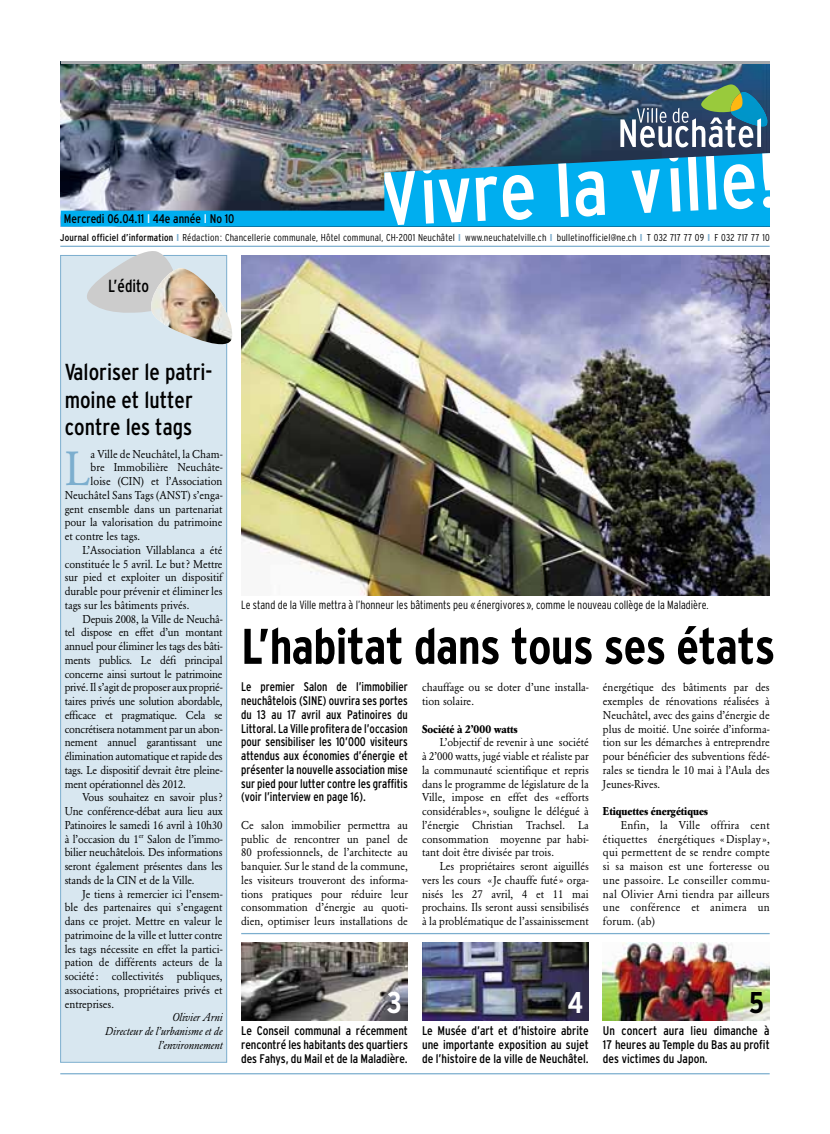
<style>
.page{position:relative;width:830px;height:1134px;background:#fff}
.page>*{position:absolute;margin:0;border:0;box-sizing:border-box;transform-origin:0 0}
.t1{font:700 condensed 50px "Interstate";letter-spacing:-.015em;color:#000}
.t2{font:47.38px "Garamond BE";color:#7caece;scale:.95 1}
.t3{font:700 condensed 30px "Interstate";color:#fff}
.t4{font:700 condensed 30px "Interstate";color:#000}
.t5{font:condensed 23.12px/27.5px "Interstate";color:#000}
.t6{font:condensed 17.5px "Interstate";color:#000;scale:.95 1}
.t7{font:condensed 12.5px/13.8px "Interstate";color:#000;text-align:justify}
.t8{font:condensed 12.5px/13.8px "Interstate";color:#000;text-align:justify;scale:.95 1}
.t9{font:300 condensed 11.88px "Interstate";color:#000;scale:.95 1}
.t10{font:11.25px/13.8px "Garamond BE";color:#000;text-align:justify;scale:.95 1}
.t11{font:11.25px "Garamond BE";letter-spacing:-.02em;color:#000;scale:.95 1}
.t12{font:italic 11.25px/13.8px "Garamond BE";color:#000;text-align:right;scale:.95 1}
.t13{font:700 11.25px "Garamond BE";color:#000;scale:.95 1}
.t14{font:300 condensed 10px "Interstate";letter-spacing:.015em;color:#000}
.s1{color:#fff}
.s2{font-weight:400}
.s3{font-weight:700;font-stretch:normal;color:#7caece}
</style>
<div class="page">
<img style="left:61px;top:63px;width:708px;height:90px">
<hr style="left:61px;top:61px;width:708px;height:2px;background:#a7a9ac">
<svg style="left:620px;top:84px;width:149px;height:63px;background:#5f7d89"></svg>
<img style="left:61px;top:153px;width:708px;height:74px">
<svg style="left:380px;top:166px;width:36px;height:59px"></svg>
<svg style="left:422px;top:164px;width:47px;height:60px"></svg>
<svg style="left:475px;top:175px;width:58px;height:46px"></svg>
<svg style="left:558px;top:157px;width:10px;height:60px"></svg>
<svg style="left:575px;top:171px;width:29px;height:46px"></svg>
<svg style="left:631px;top:169px;width:28px;height:44px"></svg>
<svg style="left:668px;top:153px;width:12px;height:59px"></svg>
<svg style="left:687px;top:153px;width:11px;height:58px"></svg>
<svg style="left:705px;top:153px;width:11px;height:57px"></svg>
<svg style="left:723px;top:164px;width:31px;height:45px"></svg>
<svg style="left:761px;top:153px;width:8px;height:55px"></svg>
<img style="left:241px;top:255px;width:528px;height:340px">
<hr style="left:60px;top:1073px;width:709px;height:1px;background:#7caece">
<hr style="left:60px;top:246px;width:709px;height:1px;background:#7caece">
<div style="left:61px;top:256px;width:165px;height:806px;background:#d8e7f0"></div>
<div style="left:60px;top:255px;width:167px;height:807px;border:1px solid #7caece"></div>
<svg style="left:75px;top:251px;width:153px;height:104px"></svg>
<img style="left:151px;top:268px;width:81px;height:76px">
<hr style="left:241px;top:933px;width:528px;height:1px;background:#7caece">
<img style="left:241px;top:943px;width:166px;height:77px">
<img style="left:422px;top:943px;width:166px;height:77px">
<img style="left:602px;top:943px;width:167px;height:77px">
<p class="t7" style="left:64px;top:213px;width:172px">Mercredi 06.04.11 <span class="s1">I</span> 44e année <span class="s1">I</span> No 10</p>
<p class="t14" style="left:60px;top:234px;width:710px"><span class="s2">Journal officiel d’information</span> <span class="s3">I</span> Rédaction: Chancellerie communale, Hôtel communal, CH-2001 Neuchâtel <span class="s3">I</span> www.neuchatelville.ch <span class="s3">I</span> bulletinofficiel@ne.ch <span class="s3">I</span> T 032 717 77 09 <span class="s3">I</span> F 032 717 77 10</p>
<h3 class="t6" style="left:108px;top:279px;width:44px">L’édito</h3>
<h3 class="t5" style="left:65px;top:360px;width:149px">Valoriser le patri&shy;moine et lutter contre les tags</h3>
<h2 class="t2" style="left:65px;top:449px;width:28px">L</h2>
<p class="t10" style="left:91px;top:448px;width:140px">a Ville de Neuchâtel, la Cham-</p>
<p class="t10" style="left:91px;top:461px;width:140px">bre Immobilière Neuchâte-</p>
<p class="t10" style="left:91px;top:475px;width:140px">loise (CIN) et l’Association</p>
<p class="t10" style="left:65px;top:489px;width:168px">Neuchâtel Sans Tags (ANST) s’enga-</p>
<p class="t10" style="left:65px;top:503px;width:168px">gent ensemble dans un partenariat</p>
<p class="t10" style="left:65px;top:516px;width:168px">pour la valorisation du patrimoine</p>
<p class="t10" style="left:65px;top:530px;width:81px">et contre les tags.</p>
<p class="t10" style="left:82px;top:544px;width:149px">L’Association Villablanca a été</p>
<p class="t10" style="left:65px;top:558px;width:168px">constituée le 5 avril. Le but? Mettre</p>
<p class="t10" style="left:65px;top:571px;width:168px">sur pied et exploiter un dispositif</p>
<p class="t10" style="left:65px;top:585px;width:168px">durable pour prévenir et éliminer les</p>
<p class="t10" style="left:65px;top:599px;width:133px">tags sur les bâtiments privés.</p>
<p class="t11" style="left:82px;top:614px;width:149px">Depuis 2008, la Ville de Neuchâ-</p>
<p class="t11" style="left:65px;top:628px;width:168px">tel dispose en effet d’un montant</p>
<p class="t11" style="left:65px;top:641px;width:168px">annuel pour éliminer les tags des bâti-</p>
<p class="t11" style="left:65px;top:655px;width:168px">ments publics. Le défi principal</p>
<p class="t11" style="left:65px;top:669px;width:168px">concerne ainsi surtout le patrimoine</p>
<p class="t11" style="left:65px;top:683px;width:168px">privé. Il s’agit de proposer aux proprié-</p>
<p class="t11" style="left:65px;top:696px;width:168px">taires privés une solution abordable,</p>
<p class="t11" style="left:65px;top:710px;width:168px">efficace et pragmatique. Cela se</p>
<p class="t11" style="left:65px;top:724px;width:168px">concrétisera notamment par un abon-</p>
<p class="t11" style="left:65px;top:738px;width:168px">nement annuel garantissant une</p>
<p class="t11" style="left:65px;top:751px;width:168px">élimination automatique et rapide des</p>
<p class="t11" style="left:65px;top:765px;width:168px">tags. Le dispositif devrait être pleine-</p>
<p class="t11" style="left:65px;top:779px;width:129px">ment opérationnel dès 2012.</p>
<p class="t10" style="left:82px;top:791px;width:149px">Vous souhaitez en savoir plus?</p>
<p class="t10" style="left:65px;top:805px;width:168px">Une conférence-débat aura lieu aux</p>
<p class="t10" style="left:65px;top:819px;width:168px">Patinoires le samedi 16 avril à 10h30</p>
<p class="t10" style="left:65px;top:833px;width:168px">à l’occasion du 1<sup>er</sup> Salon de l’immo-</p>
<p class="t10" style="left:65px;top:846px;width:168px">bilier neuchâtelois. Des informations</p>
<p class="t10" style="left:65px;top:860px;width:168px">seront également présentes dans les</p>
<p class="t10" style="left:65px;top:874px;width:138px">stands de la CIN et de la Ville.</p>
<p class="t10" style="left:82px;top:888px;width:149px">Je tiens à remercier ici l’ensem-</p>
<p class="t10" style="left:65px;top:901px;width:168px">ble des partenaires qui s’engagent</p>
<p class="t10" style="left:65px;top:915px;width:168px">dans ce projet. Mettre en valeur le</p>
<p class="t10" style="left:65px;top:929px;width:168px">patrimoine de la ville et lutter contre</p>
<p class="t10" style="left:65px;top:943px;width:168px">les tags nécessite en effet la partici-</p>
<p class="t10" style="left:65px;top:956px;width:168px">pation de différents acteurs de la</p>
<p class="t10" style="left:65px;top:970px;width:168px">société: collectivités publiques,</p>
<p class="t10" style="left:65px;top:984px;width:168px">associations, propriétaires privés et</p>
<p class="t10" style="left:65px;top:998px;width:53px">entreprises.</p>
<p class="t12" style="left:105px;top:1011px;width:125px">Olivier Arni<br>Directeur de l’urbanisme et de l’environnement</p>
<p class="t9" style="left:241px;top:600px;width:493px">Le stand de la Ville mettra à l’honneur les bâtiments peu « énergivores », comme le nouveau collège de la Maladière.</p>
<h1 class="t1" style="left:241px;top:627px;width:535px">L’habitat dans tous ses états</h1>
<p class="t8" style="left:241px;top:681px;width:177px">Le premier Salon de l’immobilier neuchâtelois (SINE) ouvrira ses portes du 13 au 17 avril aux Patinoires du Littoral. La Ville profitera de l’occasion pour sensibiliser les 10’000 visiteurs attendus aux économies d’énergie et présenter la nouvelle association mise sur pied pour lutter contre les graffitis (voir l’interview en page 16).</p>
<p class="t10" style="left:241px;top:819px;width:177px">Ce salon immobilier permettra au public de rencontrer un panel de 80 professionnels, de l’architecte au banquier. Sur le stand de la commune, les visiteurs trouveront des informa&shy;tions pratiques pour réduire leur consommation d’énergie au quoti&shy;dien, optimiser leurs installations de</p>
<p class="t10" style="left:422px;top:681px;width:177px">chauffage ou se doter d’une installa&shy;tion solaire.</p>
<p class="t13" style="left:422px;top:724px;width:102px">Société à 2’000 watts</p>
<p class="t10" style="left:422px;top:736px;width:177px;text-indent:18px">L’objectif de revenir à une société à 2’000 watts, jugé viable et réaliste par la communauté scientifique et repris dans le programme de législature de la Ville, impose en effet des «efforts considérables», souligne le délégué à l’énergie Christian Trachsel. La consommation moyenne par habi&shy;tant doit être divisée par trois.</p>
<p class="t10" style="left:422px;top:860px;width:177px;text-indent:18px">Les propriétaires seront aiguillés vers les cours «Je chauffe futé» orga&shy;nisés les 27 avril, 4 et 11 mai prochains. Ils seront aussi sensibilisés à la problématique de l’assainissement</p>
<p class="t10" style="left:602px;top:681px;width:177px">énergétique des bâtiments par des exemples de rénovations réalisées à Neuchâtel, avec des gains d’énergie de plus de moitié. Une soirée d’informa&shy;tion sur les démarches à entreprendre pour bénéficier des subventions fédé&shy;rales se tiendra le 10 mai à l’Aula des Jeunes-Rives.</p>
<p class="t13" style="left:602px;top:806px;width:112px">Etiquettes énergétiques</p>
<p class="t10" style="left:602px;top:819px;width:177px;text-indent:18px">Enfin, la Ville offrira cent étiquettes énergétiques «Display», qui permettent de se rendre compte si sa maison est une forteresse ou une passoire. Le conseiller commu&shy;nal Olivier Arni tiendra par ailleurs une conférence et animera un forum. (ab)</p>
<h3 class="t3" style="left:387px;top:991px;width:17px">3</h3>
<h3 class="t3" style="left:567px;top:991px;width:17px">4</h3>
<h3 class="t4" style="left:748px;top:991px;width:16px">5</h3>
<p class="t7" style="left:241px;top:1025px;width:168px">Le Conseil communal a récemment rencontré les habitants des quartiers des Fahys, du Mail et de la Maladière.</p>
<p class="t7" style="left:422px;top:1025px;width:168px">Le Musée d’art et d’histoire abrite une importante exposition au sujet de l’histoire de la ville de Neuchâtel.</p>
<p class="t7" style="left:602px;top:1025px;width:168px">Un concert aura lieu dimanche à 17 heures au Temple du Bas au profit des victimes du Japon.</p>
</div>
